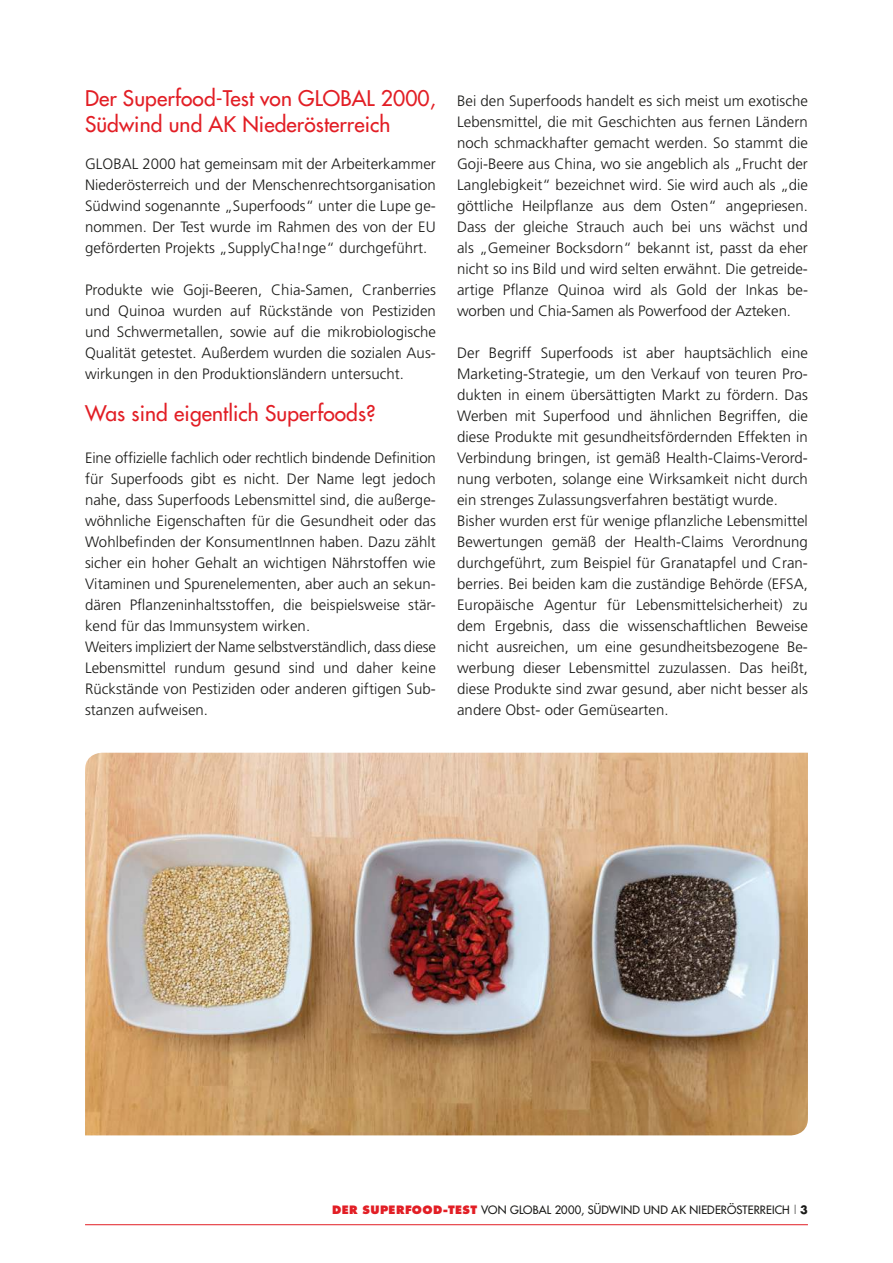
<style>
.page{position:relative;width:893px;height:1263px;background:#fff}
.page>*{position:absolute;margin:0;border:0;box-sizing:border-box;transform-origin:0 0}
.t1{font:21px/25.5px "Futura";letter-spacing:.005em;color:#e21e25}
.t2{font:300 15px/21px "Frutiger";color:#191917;text-align:justify}
.t3{font:11.25px "Futura";letter-spacing:.01em;color:#191917}
.s1{font-weight:800;color:#e21e25}
.s2{font-weight:300}
.s3{font-weight:700}
</style>
<div class="page">
<hr style="left:85px;top:1224px;width:723px;height:1px;background:#e21e25">
<img style="left:85px;top:753px;width:723px;height:382px">
<h1 class="t1" style="left:85px;top:87px;width:352px">Der Superfood-Test von GLOBAL 2000,<br>Südwind und AK Niederösterreich</h1>
<p class="t2" style="left:85px;top:154px;width:352px">GLOBAL 2000 hat gemeinsam mit der Arbeiterkammer Niederösterreich und der Menschenrechtsorganisation Südwind sogenannte „Superfoods“ unter die Lupe ge&shy;nommen. Der Test wurde im Rahmen des von der EU geförderten Projekts „SupplyCha!nge“ durchgeführt.</p>
<p class="t2" style="left:85px;top:280px;width:352px">Produkte wie Goji-Beeren, Chia-Samen, Cranberries und Quinoa wurden auf Rückstände von Pestiziden und Schwermetallen, sowie auf die mikrobiologische Qualität getestet. Außerdem wurden die sozialen Aus&shy;wirkungen in den Produktionsländern untersucht.</p>
<h1 class="t1" style="left:85px;top:402px;width:292px">Was sind eigentlich Superfoods?</h1>
<p class="t2" style="left:85px;top:448px;width:352px;text-align:left">Eine offizielle fachlich oder rechtlich bindende Definition für Superfoods gibt es nicht. Der Name legt jedoch nahe, dass Superfoods Lebensmittel sind, die außerge&shy;wöhnliche Eigenschaften für die Gesundheit oder das Wohlbefinden der KonsumentInnen haben. Dazu zählt sicher ein hoher Gehalt an wichtigen Nährstoffen wie Vitaminen und Spurenelementen, aber auch an sekun&shy;dären Pflanzeninhaltsstoffen, die beispielsweise stär&shy;kend für das Immunsystem wirken.<br>Weiters impliziert der Name selbstverständlich, dass diese Lebensmittel rundum gesund sind und daher keine Rückstände von Pestiziden oder anderen giftigen Sub&shy;stanzen aufweisen.</p>
<p class="t2" style="left:457px;top:91px;width:352px">Bei den Superfoods handelt es sich meist um exotische Lebensmittel, die mit Geschichten aus fernen Ländern noch schmackhafter gemacht werden. So stammt die Goji-Beere aus China, wo sie angeblich als „Frucht der Langlebigkeit“ bezeichnet wird. Sie wird auch als „die göttliche Heilpflanze aus dem Osten“ angepriesen.<br>Dass der gleiche Strauch auch bei uns wächst und als „Gemeiner Bocksdorn“ bekannt ist, passt da eher nicht so ins Bild und wird selten erwähnt. Die getreide&shy;artige Pflanze Quinoa wird als Gold der Inkas be&shy;worben und Chia-Samen als Powerfood der Azteken.</p>
<p class="t2" style="left:457px;top:343px;width:352px;text-align:left">Der Begriff Superfoods ist aber hauptsächlich eine Marketing-Strategie, um den Verkauf von teuren Pro&shy;dukten in einem übersättigten Markt zu fördern. Das Werben mit Superfood und ähnlichen Begriffen, die diese Produkte mit gesundheitsfördernden Effekten in Verbindung bringen, ist gemäß Health-Claims-Verord&shy;nung verboten, solange eine Wirksamkeit nicht durch ein strenges Zulassungsverfahren bestätigt wurde.<br>Bisher wurden erst für wenige pflanzliche Lebensmittel Bewertungen gemäß der Health-Claims Verordnung durchgeführt, zum Beispiel für Granatapfel und Cran&shy;berries. Bei beiden kam die zuständige Behörde (EFSA, Europäische Agentur für Lebensmittelsicherheit) zu dem Ergebnis, dass die wissenschaftlichen Beweise nicht ausreichen, um eine gesundheitsbezogene Be&shy;werbung dieser Lebensmittel zuzulassen. Das heißt, diese Produkte sind zwar gesund, aber nicht besser als andere Obst- oder Gemüsearten.</p>
<p class="t3" style="left:332px;top:1204px;width:477px"><span class="s1">DER SUPERFOOD-TEST</span> VON GLOBAL 2000, SÜDWIND UND AK NIEDERÖSTERREICH <span class="s2">|</span> <span class="s3">3</span></p>
</div>
